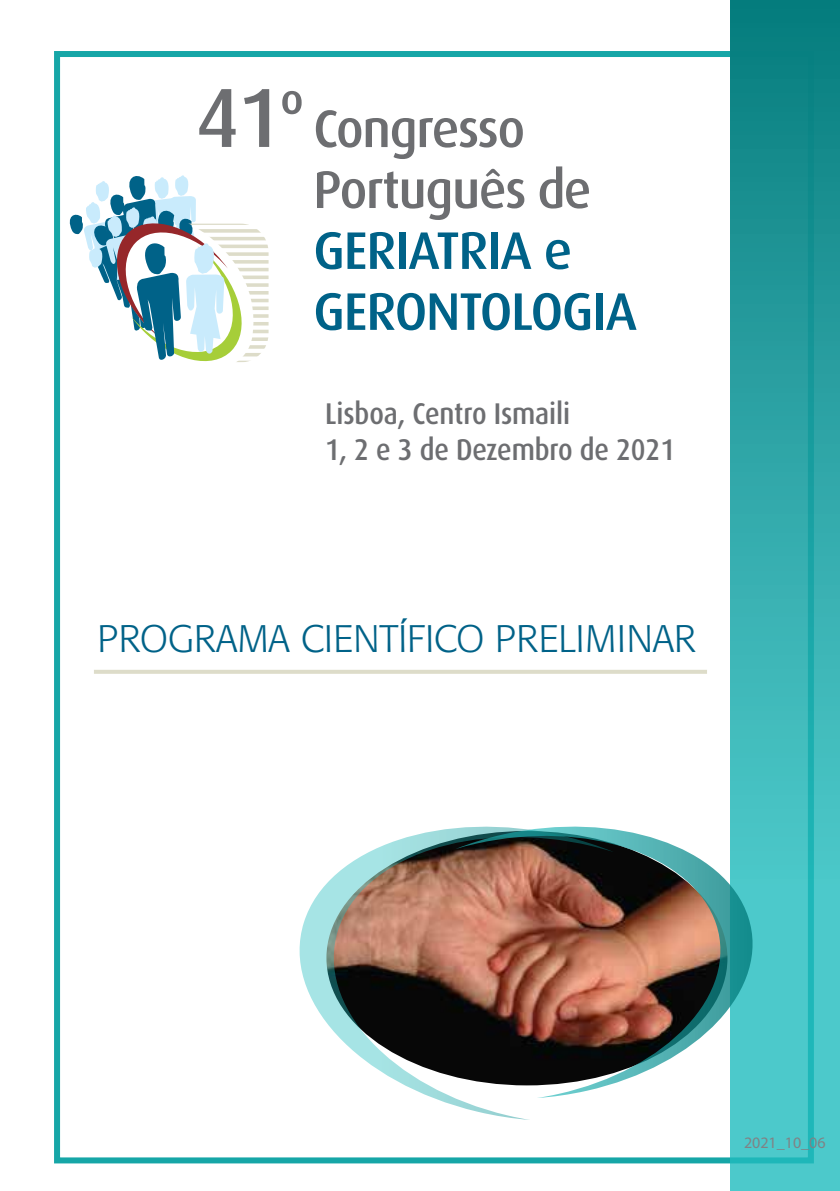
<style>
.page{position:relative;width:840px;height:1191px;background:#fff}
.page>*{position:absolute;margin:0;border:0;box-sizing:border-box;transform-origin:0 0}
.t1{font:500 84px "Dax";color:#6d6e71}
.t2{font:500 53px/61px "Dax";letter-spacing:-.025em;color:#006288}
.t3{font:500 53px/61px "Dax";letter-spacing:-.025em;color:#6d6e71}
.t4{font:300 38px "Formata";color:#006288}
.t5{font:500 30px/36px "Dax";letter-spacing:-.005em;color:#6d6e71;scale:.9 1}
.t6{font:16px "Myriad Pro";color:#808285}
.s1{font-size:66.4px}
</style>
<div class="page">
<div style="left:54px;top:51px;width:759px;height:1112px;border:6px solid #16a6a7"></div>
<svg style="left:730px;top:0;width:109px;height:1191px;background:#31abac"></svg>
<svg style="left:69px;top:175px;width:199px;height:187px"></svg>
<svg style="left:614px;top:826px;width:138px;height:272px"></svg>
<svg style="left:299px;top:826px;width:315px;height:294px"></svg>
<hr style="left:94px;top:670px;width:612px;height:4px;background:#dddcc9">
<h1 class="t1" style="left:195px;top:71px;width:110px">41<span class="s1">º</span></h1>
<h2 class="t3" style="left:313px;top:99px;width:279px">Congresso<br>Português de</h2>
<h2 class="t2" style="left:313px;top:220px;width:325px">GERIATRIA e<br>GERONTOLOGIA</h2>
<p class="t5" style="left:325px;top:396px;width:390px">Lisboa, Centro Ismaili<br>1, 2 e 3 de Dezembro de 2021</p>
<p class="t4" style="left:97px;top:616px;width:599px">PROGRAMA CIENTÍFICO PRELIMINAR</p>
<p class="t6" style="left:743px;top:1132px;width:83px">2021_10_06</p>
</div>
